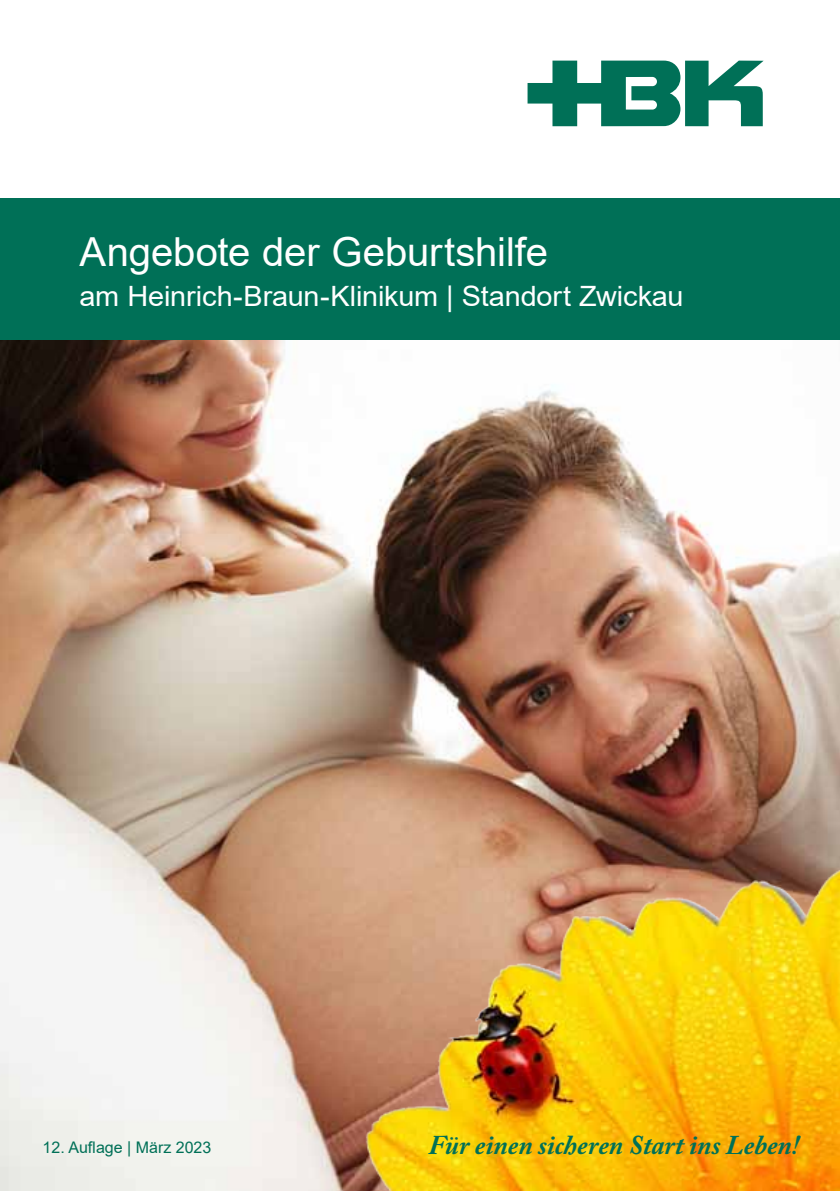
<style>
.page{position:relative;width:840px;height:1191px;background:#fff}
.page>*{position:absolute;margin:0;border:0;box-sizing:border-box;transform-origin:0 0}
.t1{font:40px "Arial";color:#fff}
.t2{font:28px "Arial";letter-spacing:-.005em;color:#fff}
.t3{font:italic 700 27px "Adobe Caslon Pro";color:#007057}
.t4{font:16px "Arial";color:#007057}
</style>
<div class="page">
<div style="left:0;top:198px;width:839px;height:144px;background:#007057"></div>
<img style="left:0;top:340px;width:839px;height:851px">
<svg style="left:527px;top:61px;width:236px;height:65px"></svg>
<img style="left:255px;top:811px;width:584px;height:380px">
<h1 class="t1" style="left:79px;top:224px;width:470px">Angebote der Geburtshilfe</h1>
<p class="t2" style="left:79px;top:277px;width:605px">am Heinrich-Braun-Klinikum | Standort Zwickau</p>
<p class="t4" style="left:43px;top:1136px;width:170px">12. Auflage | März 2023</p>
<p class="t3" style="left:428px;top:1129px;width:372px">Für einen sicheren Start ins Leben!</p>
</div>
